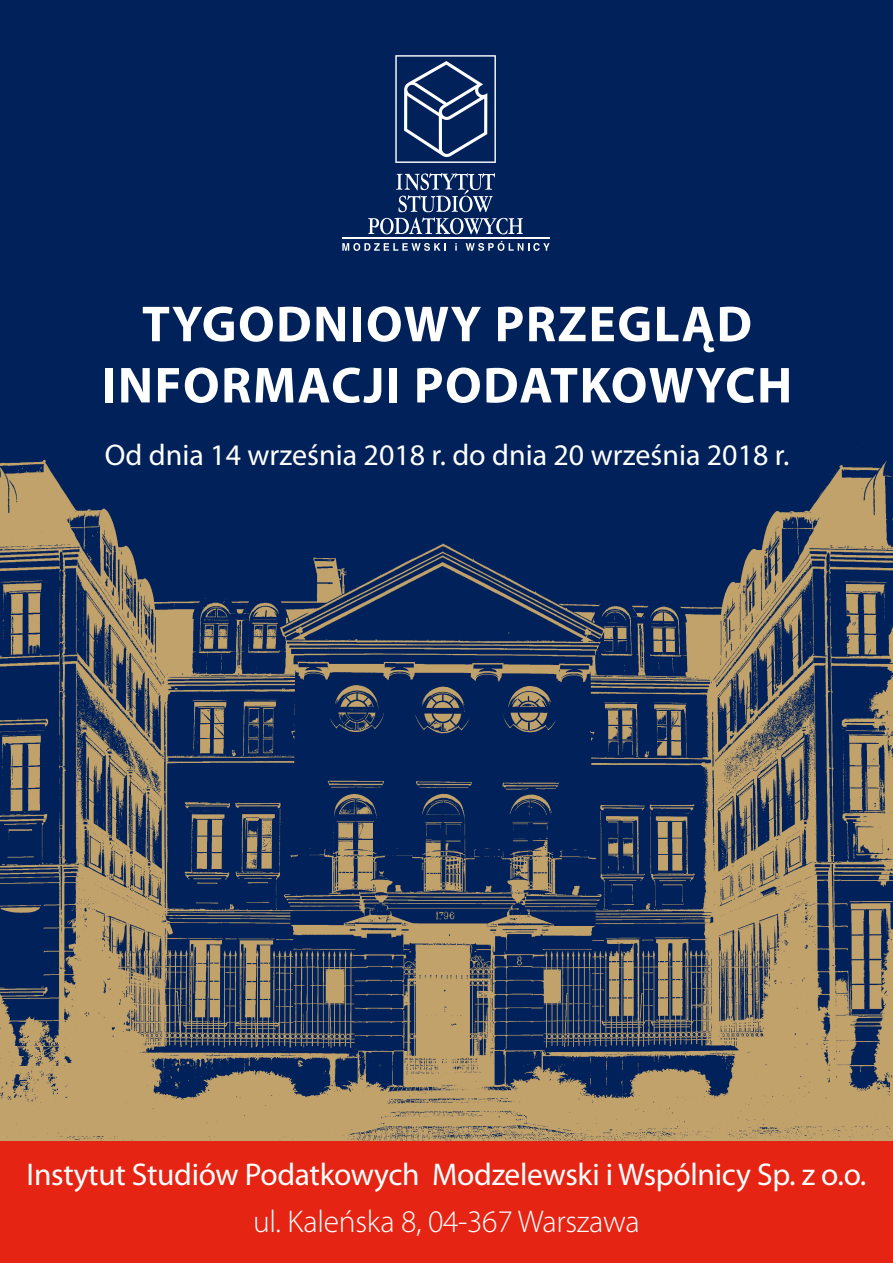
<style>
.page{position:relative;width:893px;height:1263px;background:#002159}
.page>*{position:absolute;margin:0;border:0;box-sizing:border-box;transform-origin:0 0}
.t1{font:700 51px/61.2px "Myriad Pro";letter-spacing:.03em;color:#fff;text-align:center}
.t2{font:31.5px "Myriad Pro";letter-spacing:-.01em;color:#fff}
.t3{font:300 31.5px "Myriad Pro";letter-spacing:-.01em;color:#fff}
.t4{font:30px "Myriad Pro";color:#fff}
</style>
<div class="page">
<img style="left:0;top:450px;width:893px;height:695px">
<div style="left:1px;top:1141px;width:892px;height:122px;background:#e62413"></div>
<svg style="left:368px;top:173px;width:155px;height:61px"></svg>
<svg style="left:395px;top:55px;width:101px;height:108px"></svg>
<svg style="left:342px;top:243px;width:104px;height:8px"></svg>
<svg style="left:466px;top:241px;width:84px;height:10px"></svg>
<svg style="left:455px;top:243px;width:2px;height:8px"></svg>
<hr style="left:342px;top:237px;width:208px;height:2px;background:#fff">
<p class="t1" style="left:102px;top:292px;width:692px">TYGODNIOWY PRZEGLĄD<br>INFORMACJI PODATKOWYCH</p>
<p class="t4" style="left:105px;top:437px;width:686px">Od dnia 14 września 2018 r. do dnia 20 września 2018 r.</p>
<p class="t2" style="left:27px;top:1155px;width:841px">Instytut Studiów Podatkowych Modzelewski i Wspólnicy Sp. z o.o.</p>
<p class="t3" style="left:253px;top:1202px;width:388px">ul. Kaleńska 8, 04-367 Warszawa</p>
</div>
